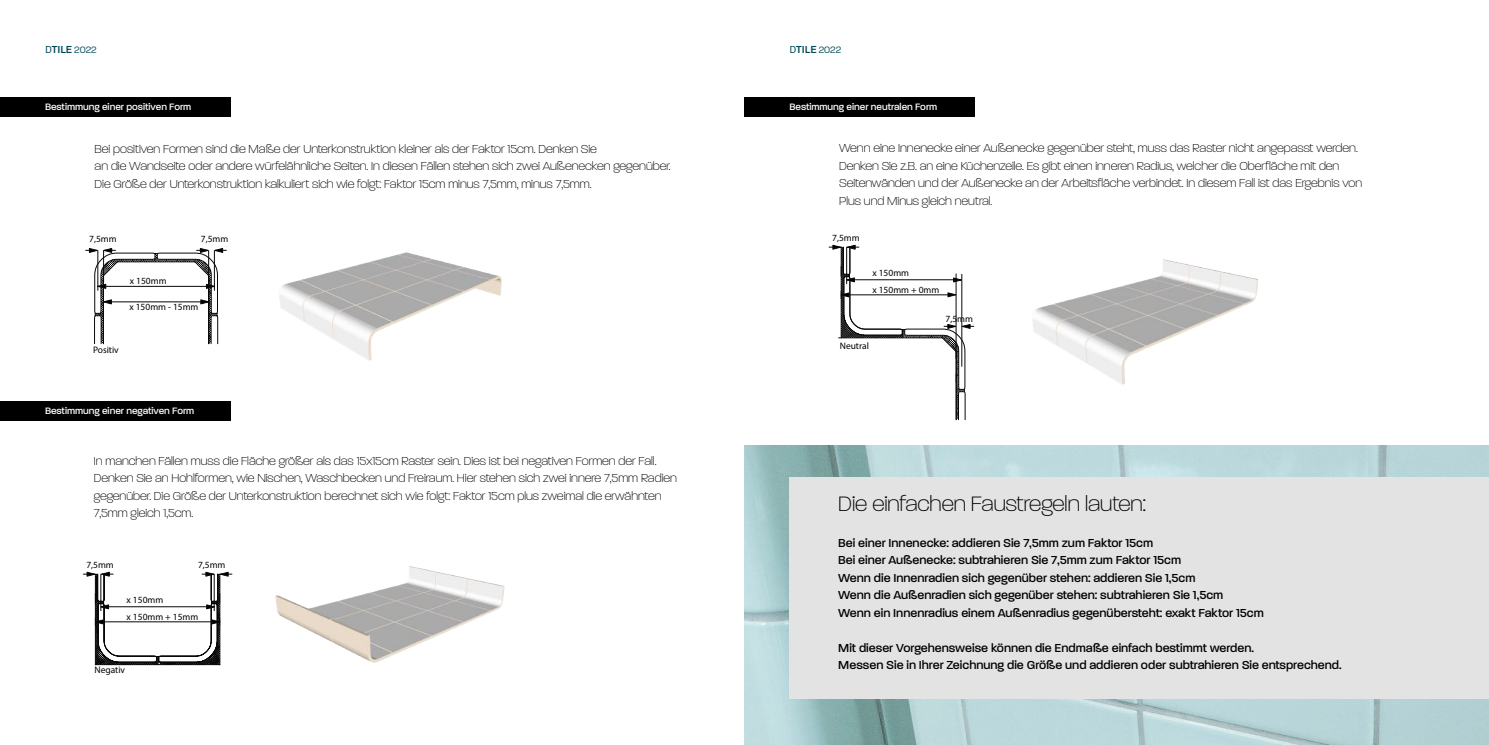
<style>
.page{position:relative;width:1489px;height:745px;background:#fff}
.page>*{position:absolute;margin:0;border:0;box-sizing:border-box;transform-origin:0 0}
.t1{font:200 22.5px "Paralucent";color:#000}
.t2{font:200 12.5px/17.5px "Paralucent";color:#000}
.t3{font:500 12.5px/17.5px "Paralucent";color:#000}
.t4{font:11.88px "Myriad Pro";color:#000}
.t5{font:500 10px "Paralucent";color:#fff}
.t6{font:700 10px "Akkurat";color:#004855}
.t7{font:9.5px/16.4px "Myriad Pro";color:#000}
.s1{font-weight:400}
.s2{font-family:"Paralucent";font-weight:300}
</style>
<div class="page">
<div style="left:0;top:96px;width:230px;height:20px;background:#000"></div>
<div style="left:0;top:401px;width:230px;height:19px;background:#000"></div>
<div style="left:744px;top:96px;width:230px;height:20px;background:#000"></div>
<svg style="left:86px;top:248px;width:140px;height:96px"></svg>
<svg style="left:829px;top:244px;width:144px;height:176px"></svg>
<hr style="left:95px;top:664px;width:125px;height:1px;background:#080808">
<svg style="left:83px;top:571px;width:149px;height:93px"></svg>
<img style="left:744px;top:445px;width:744px;height:299px">
<div style="left:789px;top:477px;width:699px;height:221px;background:#e3e3e3"></div>
<img style="left:275px;top:566px;width:230px;height:97px">
<img style="left:279px;top:252px;width:223px;height:109px">
<img style="left:1032px;top:259px;width:227px;height:126px">
<p class="t6" style="left:45px;top:43px;width:53px"><span class="s1">D</span>TILE <span class="s2">2022</span></p>
<p class="t6" style="left:789px;top:43px;width:53px"><span class="s1">D</span>TILE <span class="s2">2022</span></p>
<p class="t5" style="left:45px;top:100px;width:148px">Bestimmung einer positiven Form</p>
<p class="t2" style="left:95px;top:140px;width:577px">Bei positiven Formen sind die Maße der Unterkonstruktion kleiner als der Faktor 15cm. Denken Sie<br>an die Wandseite oder andere würfelähnliche Seiten. In diesen Fällen stehen sich zwei Außenecken gegenüber.<br>Die Größe der Unterkonstruktion kalkuliert sich wie folgt: Faktor 15cm minus 7,5mm, minus 7,5mm.</p>
<p class="t7" style="left:329px;top:159px;width:29px">7,5mm</p>
<p class="t7" style="left:89px;top:230px;width:29px">7,5mm</p>
<p class="t7" style="left:201px;top:230px;width:29px">7,5mm</p>
<p class="t7" style="left:130px;top:272px;width:38px">x 150mm</p>
<p class="t7" style="left:129px;top:298px;width:71px">x 150mm - 15mm</p>
<p class="t7" style="left:93px;top:341px;width:27px">Positiv</p>
<p class="t5" style="left:45px;top:404px;width:151px">Bestimmung einer negativen Form</p>
<p class="t2" style="left:94px;top:451px;width:584px">In manchen Fällen muss die Fläche größer als das 15x15cm Raster sein. Dies ist bei negativen Formen der Fall.<br>Denken Sie an Hohlformen, wie Nischen, Waschbecken und Freiraum. Hier stehen sich zwei innere 7,5mm Radien gegenüber. Die Größe der Unterkonstruktion berechnet sich wie folgt: Faktor 15cm plus zweimal die erwähnten 7,5mm gleich 1,5cm.</p>
<p class="t4" style="left:199px;top:473px;width:36px">7,5mm</p>
<p class="t7" style="left:86px;top:556px;width:29px">7,5mm</p>
<p class="t7" style="left:198px;top:556px;width:29px">7,5mm</p>
<p class="t7" style="left:127px;top:591px;width:73px">x 150mm<br>x 150mm + 15mm</p>
<p class="t7" style="left:94px;top:661px;width:32px">Negativ</p>
<p class="t5" style="left:789px;top:100px;width:149px">Bestimmung einer neutralen Form</p>
<p class="t2" style="left:839px;top:139px;width:524px">Wenn eine Innenecke einer Außenecke gegenüber steht, muss das Raster nicht angepasst werden.<br>Denken Sie z.B. an eine Küchenzeile. Es gibt einen inneren Radius, welcher die Oberfläche mit den Seitenwänden und der Außenecke an der Arbeitsfläche verbindet. In diesem Fall ist das Ergebnis von Plus und Minus gleich neutral.</p>
<p class="t7" style="left:832px;top:230px;width:29px">7,5mm</p>
<p class="t7" style="left:872px;top:264px;width:68px">x 150mm<br>x 150mm + 0mm</p>
<p class="t7" style="left:945px;top:311px;width:29px">7,5mm</p>
<p class="t7" style="left:839px;top:337px;width:31px">Neutral</p>
<h1 class="t1" style="left:838px;top:491px;width:309px">Die einfachen Faustregeln lauten:</h1>
<p class="t3" style="left:838px;top:533px;width:427px">Bei einer Innenecke: addieren Sie 7,5mm zum Faktor 15cm<br>Bei einer Außenecke: subtrahieren Sie 7,5mm zum Faktor 15cm<br>Wenn die Innenradien sich gegenüber stehen: addieren Sie 1,5cm<br>Wenn die Außenradien sich gegenüber stehen: subtrahieren Sie 1,5cm<br>Wenn ein Innenradius einem Außenradius gegenübersteht: exakt Faktor 15cm</p>
<p class="t3" style="left:838px;top:638px;width:505px">Mit dieser Vorgehensweise können die Endmaße einfach bestimmt werden.<br>Messen Sie in Ihrer Zeichnung die Größe und addieren oder subtrahieren Sie entsprechend.</p>
</div>
